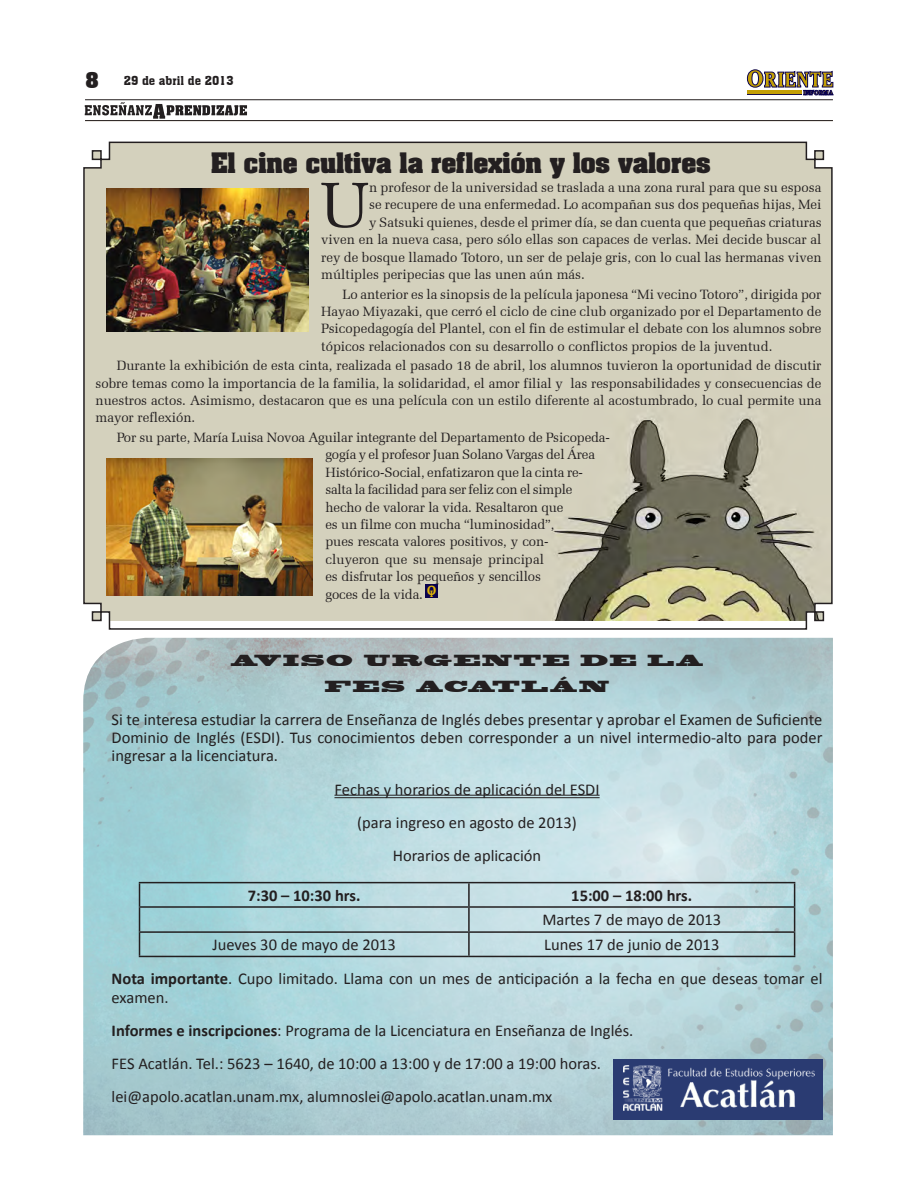
<style>
.page{position:relative;width:918px;height:1188px;background:#fff}
.page>*{position:absolute;margin:0;border:0;box-sizing:border-box;transform-origin:0 0}
.CUERPO_DE_TEXTOO_OK{font:64.2px "Zapf Elliptical 711 BT";color:#231f20}
.titulo{font:700 24px "Aachen";color:#231f20}
.t1{font:16.5px/18.1px "Calibri";color:#231f20;text-align:justify}
.t2{font:700 16.5px "Calibri";color:#231f20}
.t3{font:15px "Blackoak Std";letter-spacing:.11em;color:#231f20}
.t4{font:700 15px "Oranda BT";color:#deb308}
.CUERPO_DE_TEXTOO_OK-2{font:13.5px/17.4px "Zapf Elliptical 711 BT";color:#231f20;text-align:justify}
.t5{font:12px "Aachen BT";color:#231f20}
.t6{font:700 10.5px "Oranda BT";color:#deb308}
.s1{font-weight:700;font-size:21px}
.s2{font-weight:700}
</style>
<div class="page">
<img style="left:83px;top:638px;width:750px;height:497px">
<svg style="left:83px;top:141px;width:750px;height:489px;background:#cac7b3"></svg>
<img style="left:106px;top:188px;width:203px;height:144px">
<img style="left:106px;top:459px;width:207px;height:137px">
<hr style="left:334px;top:795px;width:266px;height:1px;background:#231f20">
<hr style="left:334px;top:797px;width:266px;height:1px;background:#231f20">
<hr style="left:139px;top:882px;width:330px;height:1px;background:#231f20">
<hr style="left:469px;top:882px;width:326px;height:1px;background:#231f20">
<hr style="left:468px;top:883px;width:2px;height:23px;background:#231f20">
<hr style="left:139px;top:906px;width:330px;height:2px;background:#231f20">
<hr style="left:469px;top:906px;width:326px;height:2px;background:#231f20">
<hr style="left:468px;top:908px;width:2px;height:23px;background:#231f20">
<hr style="left:139px;top:931px;width:330px;height:2px;background:#231f20">
<svg style="left:139px;top:883px;width:1px;height:73px"></svg>
<hr style="left:469px;top:931px;width:326px;height:2px;background:#231f20">
<hr style="left:468px;top:933px;width:2px;height:23px;background:#231f20">
<svg style="left:794px;top:883px;width:1px;height:73px"></svg>
<hr style="left:139px;top:956px;width:330px;height:1px;background:#231f20">
<hr style="left:469px;top:956px;width:326px;height:1px;background:#231f20">
<img style="left:613px;top:1059px;width:210px;height:61px">
<div style="left:425px;top:584px;width:13px;height:14px;background:#0a024e"></div>
<svg style="left:85px;top:103px;width:162px;height:16px"></svg>
<hr style="left:85px;top:99px;width:748px;height:1px;background:#231f20">
<hr style="left:85px;top:120px;width:748px;height:1px;background:#231f20">
<svg style="left:747px;top:70px;width:16px;height:17px"></svg>
<div style="left:747px;top:70px;width:16px;height:17px;border:1px solid #0a024e;border-radius:50%"></div>
<div style="left:752px;top:72px;width:7px;height:13px;background:#fff;border-radius:50%"></div>
<div style="left:752px;top:72px;width:7px;height:13px;border:1px solid #0a024e;border-radius:50%"></div>
<svg style="left:764px;top:71px;width:69px;height:24px"></svg>
<div style="left:747px;top:90px;width:54px;height:5px;background:#c39f06"></div>
<p class="t5" style="left:85px;top:73px;width:150px"><span class="s1">8</span> 29 de abril de 2013</p>
<p class="titulo" style="left:211px;top:145px;width:501px">El cine cultiva la reflexión y los valores</p>
<p class="CUERPO_DE_TEXTOO_OK" style="left:320px;top:167px;width:51px">U</p>
<p class="CUERPO_DE_TEXTOO_OK-2" style="left:369px;top:179px;width:454px">n profesor de la universidad se traslada a una zona rural para que su esposa</p>
<p class="CUERPO_DE_TEXTOO_OK-2" style="left:369px;top:196px;width:454px">se recupere de una enfermedad. Lo acompañan sus dos pequeñas hijas, Mei</p>
<p class="CUERPO_DE_TEXTOO_OK-2" style="left:369px;top:213px;width:454px">y Satsuki quienes, desde el primer día, se dan cuenta que pequeñas criaturas</p>
<p class="CUERPO_DE_TEXTOO_OK-2" style="left:321px;top:231px;width:502px">viven en la nueva casa, pero sólo ellas son capaces de verlas. Mei decide buscar al</p>
<p class="CUERPO_DE_TEXTOO_OK-2" style="left:321px;top:248px;width:502px">rey de bosque llamado Totoro, un ser de pelaje gris, con lo cual las hermanas viven</p>
<p class="CUERPO_DE_TEXTOO_OK-2" style="left:321px;top:266px;width:265px">múltiples peripecias que las unen aún más.</p>
<p class="CUERPO_DE_TEXTOO_OK-2" style="left:321px;top:285px;width:502px;text-indent:21px">Lo anterior es la sinopsis de la película japonesa “Mi vecino Totoro”, dirigida por Hayao Miyazaki, que cerró el ciclo de cine club organizado por el Departamento de Psicopedagogía del Plantel, con el fin de estimular el debate con los alumnos sobre tópicos relacionados con su desarrollo o conflictos propios de la juventud.</p>
<p class="CUERPO_DE_TEXTOO_OK-2" style="left:96px;top:357px;width:727px;text-indent:21px">Durante la exhibición de esta cinta, realizada el pasado 18 de abril, los alumnos tuvieron la oportunidad de discutir sobre temas como la importancia de la familia, la solidaridad, el amor filial y las responsabilidades y consecuencias de nuestros actos. Asimismo, destacaron que es una película con un estilo diferente al acostumbrado, lo cual permite una mayor reflexión.</p>
<p class="CUERPO_DE_TEXTOO_OK-2" style="left:325px;top:429px;width:286px;text-align:left;text-indent:-209px">Por su parte, María Luisa Novoa Aguilar integrante del Departamento de Psicopeda&shy;gogía y el profesor Juan Solano Vargas del Área Histórico-Social, enfatizaron que la cinta re&shy;salta la facilidad para ser feliz con el simple hecho de valorar la vida. Resaltaron que<br>es un filme con mucha “luminosidad”,<br>pues rescata valores positivos, y con-<br>cluyeron que su mensaje principal<br>es disfrutar los pequeños y sencillos<br>goces de la vida.</p>
<p class="t4" style="left:427px;top:581px;width:11px">O</p>
<p class="t6" style="left:430px;top:588px;width:4px">I</p>
<p class="t3" style="left:231px;top:651px;width:474px">AVISO URGENTE DE LA</p>
<p class="t3" style="left:325px;top:676px;width:286px">FES ACATLÁN</p>
<p class="t1" style="left:112px;top:710px;width:712px">Si te interesa estudiar la carrera de Enseñanza de Inglés debes presentar y aprobar el Examen de Suficiente Dominio de Inglés (ESDI). Tus conocimientos deben corresponder a un nivel intermedio-alto para poder ingresar a la licenciatura.</p>
<p class="t1" style="left:334px;top:779px;width:267px">Fechas y horarios de aplicación del ESDI</p>
<p class="t1" style="left:357px;top:812px;width:221px">(para ingreso en agosto de 2013)</p>
<p class="t1" style="left:393px;top:846px;width:150px">Horarios de aplicación</p>
<p class="t2" style="left:248px;top:885px;width:114px">7:30 – 10:30 hrs.</p>
<p class="t2" style="left:571px;top:885px;width:122px">15:00 – 18:00 hrs.</p>
<p class="t1" style="left:542px;top:910px;width:180px">Martes 7 de mayo de 2013</p>
<p class="t1" style="left:213px;top:935px;width:185px">Jueves 30 de mayo de 2013</p>
<p class="t1" style="left:544px;top:935px;width:177px">Lunes 17 de junio de 2013</p>
<p class="t1" style="left:112px;top:969px;width:712px"><span class="s2">Nota importante</span>. Cupo limitado. Llama con un mes de anticipación a la fecha en que deseas tomar el examen.</p>
<p class="t1" style="left:112px;top:1020px;width:523px"><span class="s2">Informes e inscripciones</span>: Programa de la Licenciatura en Enseñanza de Inglés.</p>
<p class="t1" style="left:112px;top:1053px;width:491px">FES Acatlán. Tel.: 5623 – 1640, de 10:00 a 13:00 y de 17:00 a 19:00 horas.</p>
<p class="t1" style="left:112px;top:1087px;width:442px">lei@apolo.acatlan.unam.mx, alumnoslei@apolo.acatlan.unam.mx</p>
</div>
